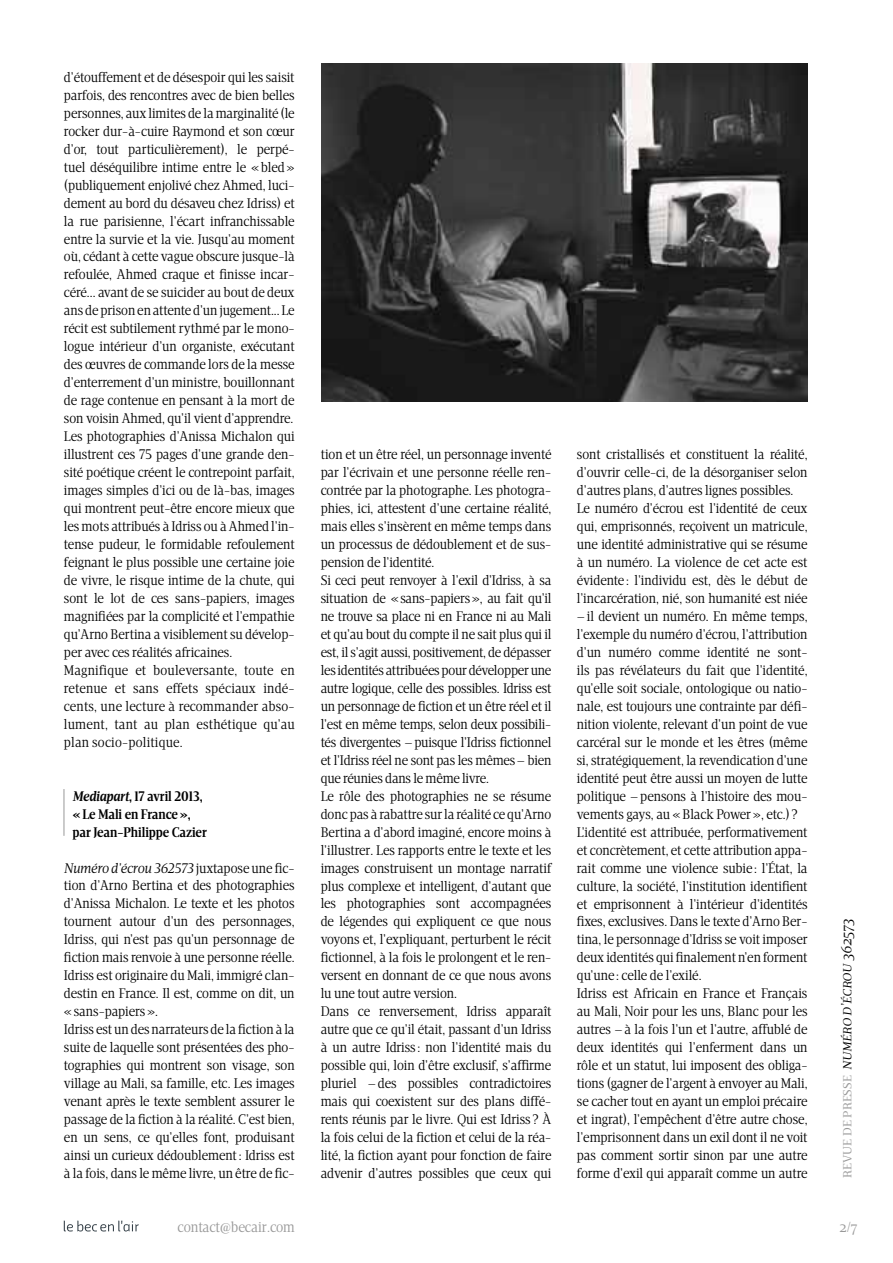
<style>
.page{position:relative;width:893px;height:1263px;background:#fff}
.page>*{position:absolute;margin:0;border:0;box-sizing:border-box;transform-origin:0 0}
.t1{font:italic 15px "Apud";color:#000}
.t2{font:15px "Apud";letter-spacing:-.01em;color:#989898}
.t3{font:14.25px/18px "Apud";color:#000}
.t4{font:700 14.25px/18px "Apud";color:#000}
.s1{font-style:italic}
.s2{font-style:normal;color:#989898}
</style>
<div class="page">
<svg style="left:64px;top:1220px;width:75px;height:12px"></svg>
<img style="left:321px;top:64px;width:486px;height:337px">
<hr style="left:64px;top:789px;width:1px;height:47px;background:#989898">
<p class="t3" style="left:64px;top:68px;width:232px">d’étouffement et de désespoir qui les saisit parfois, des rencontres avec de bien belles personnes, aux limites de la marginalité (le rocker dur-à-cuire Raymond et son cœur d’or, tout particulièrement), le perpé&shy;tuel déséquilibre intime entre le «bled» (publiquement enjolivé chez Ahmed, luci&shy;dement au bord du désaveu chez Idriss) et la rue parisienne, l’écart infranchissable entre la survie et la vie. Jusqu’au moment où, cédant à cette vague obscure jusque-là refoulée, Ahmed craque et finisse incar&shy;céré... avant de se suicider au bout de deux ans de prison en attente d’un jugement... Le récit est subtilement rythmé par le mono&shy;logue intérieur d’un organiste, exécutant des œuvres de commande lors de la messe d’enterrement d’un ministre, bouillonnant de rage contenue en pensant à la mort de son voisin Ahmed, qu’il vient d’apprendre.<br>Les photographies d’Anissa Michalon qui illustrent ces 75 pages d’une grande den&shy;sité poétique créent le contrepoint parfait, images simples d’ici ou de là-bas, images qui montrent peut-être encore mieux que les mots attribués à Idriss ou à Ahmed l’in&shy;tense pudeur, le formidable refoulement feignant le plus possible une certaine joie de vivre, le risque intime de la chute, qui sont le lot de ces sans-papiers, images magnifiées par la complicité et l’empathie qu’Arno Bertina a visiblement su dévelop&shy;per avec ces réalités africaines.<br>Magnifique et bouleversante, toute en retenue et sans effets spéciaux indé&shy;cents, une lecture à recommander abso&shy;lument, tant au plan esthétique qu’au plan socio-politique.</p>
<p class="t4" style="left:72px;top:787px;width:136px"><span class="s1">Mediapart</span>, 17 avril 2013, «Le Mali en France», par Jean-Philippe Cazier</p>
<p class="t3" style="left:64px;top:859px;width:232px"><span class="s1">Numéro d’écrou 362573</span> juxtapose une fic&shy;tion d’Arno Bertina et des photographies d’Anissa Michalon. Le texte et les photos tournent autour d’un des personnages, Idriss, qui n’est pas qu’un personnage de fiction mais renvoie à une personne réelle.<br>Idriss est originaire du Mali, immigré clan&shy;destin en France. Il est, comme on dit, un «sans-papiers».<br>Idriss est un des narrateurs de la fiction à la suite de laquelle sont présentées des pho&shy;tographies qui montrent son visage, son village au Mali, sa famille, etc. Les images venant après le texte semblent assurer le passage de la fiction à la réalité. C’est bien, en un sens, ce qu’elles font, produisant ainsi un curieux dédoublement: Idriss est à la fois, dans le même livre, un être de fic-</p>
<p class="t2" style="left:178px;top:1218px;width:119px">contact@becair.com</p>
<p class="t3" style="left:321px;top:445px;width:232px">tion et un être réel, un personnage inventé par l’écrivain et une personne réelle ren&shy;contrée par la photographe. Les photogra&shy;phies, ici, attestent d’une certaine réalité, mais elles s’insèrent en même temps dans un processus de dédoublement et de sus&shy;pension de l’identité.<br>Si ceci peut renvoyer à l’exil d’Idriss, à sa situation de «sans-papiers», au fait qu’il ne trouve sa place ni en France ni au Mali et qu’au bout du compte il ne sait plus qui il est, il s’agit aussi, positivement, de dépasser les identités attribuées pour développer une autre logique, celle des possibles. Idriss est un personnage de fiction et un être réel et il l’est en même temps, selon deux possibili&shy;tés divergentes –puisque l’Idriss fictionnel et l’Idriss réel ne sont pas les mêmes– bien que réunies dans le même livre.<br>Le rôle des photographies ne se résume donc pas à rabattre sur la réalité ce qu’Arno Bertina a d’abord imaginé, encore moins à l’illustrer. Les rapports entre le texte et les images construisent un montage narratif plus complexe et intelligent, d’autant que les photographies sont accompagnées de légendes qui expliquent ce que nous voyons et, l’expliquant, perturbent le récit fictionnel, à la fois le prolongent et le ren&shy;versent en donnant de ce que nous avons lu une tout autre version.<br>Dans ce renversement, Idriss apparaît autre que ce qu’il était, passant d’un Idriss à un autre Idriss: non l’identité mais du possible qui, loin d’être exclusif, s’affirme pluriel –des possibles contradictoires mais qui coexistent sur des plans diffé&shy;rents réunis par le livre. Qui est Idriss ? À la fois celui de la fiction et celui de la réa&shy;lité, la fiction ayant pour fonction de faire advenir d’autres possibles que ceux qui</p>
<p class="t3" style="left:577px;top:446px;width:232px">sont cristallisés et constituent la réalité, d’ouvrir celle-ci, de la désorganiser selon d’autres plans, d’autres lignes possibles.<br>Le numéro d’écrou est l’identité de ceux qui, emprisonnés, reçoivent un matricule, une identité administrative qui se résume à un numéro. La violence de cet acte est évidente : l’individu est, dès le début de l’incarcération, nié, son humanité est niée –il devient un numéro. En même temps, l’exemple du numéro d’écrou, l’attribution d’un numéro comme identité ne sont&shy;ils pas révélateurs du fait que l’identité, qu’elle soit sociale, ontologique ou natio&shy;nale, est toujours une contrainte par défi&shy;nition violente, relevant d’un point de vue carcéral sur le monde et les êtres (même si, stratégiquement, la revendication d’une identité peut être aussi un moyen de lutte politique –pensons à l’histoire des mou&shy;vements gays, au «Black Power», etc.) ?<br>L’identité est attribuée, performativement et concrètement, et cette attribution appa&shy;rait comme une violence subie : l’État, la culture, la société, l’institution identifient et emprisonnent à l’intérieur d’identités fixes, exclusives. Dans le texte d’Arno Ber&shy;tina, le personnage d’Idriss se voit imposer deux identités qui finalement n’en forment qu’une : celle de l’exilé.<br>Idriss est Africain en France et Français au Mali, Noir pour les uns, Blanc pour les autres –à la fois l’un et l’autre, affublé de deux identités qui l’enferment dans un rôle et un statut, lui imposent des obliga&shy;tions (gagner de l’argent à envoyer au Mali, se cacher tout en ayant un emploi précaire et ingrat), l’empêchent d’être autre chose, l’emprisonnent dans un exil dont il ne voit pas comment sortir sinon par une autre forme d’exil qui apparaît comme un autre</p>
<p class="t1" style="left:838px;top:1178px;width:260px;rotate:-90deg"><span class="s2">revue de presse</span> numéro d’écrou 362573</p>
<p class="t2" style="left:840px;top:1218px;width:19px">2/7</p>
</div>
